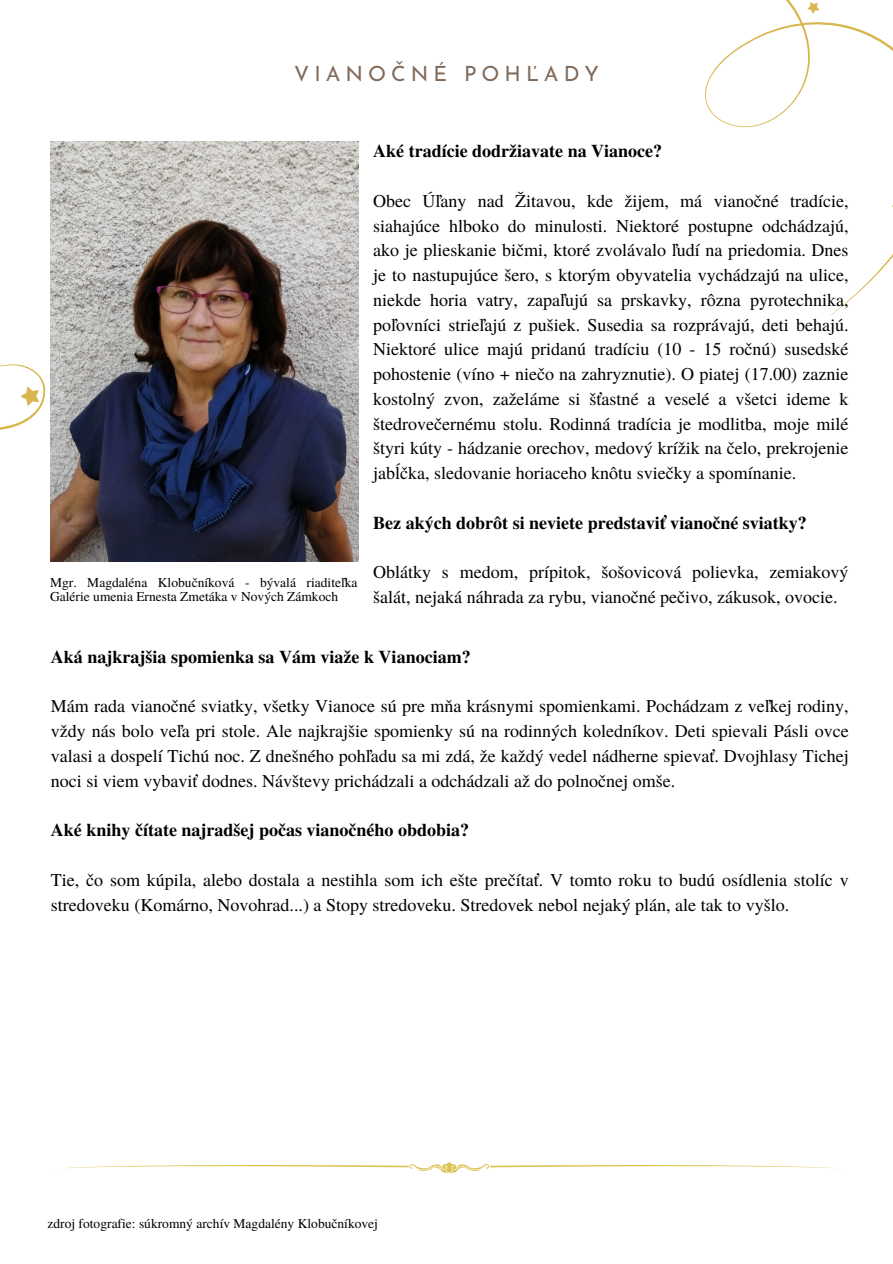
<style>
.page{position:relative;width:893px;height:1264px;background:#fff}
.page>*{position:absolute;margin:0;border:0;box-sizing:border-box;transform-origin:0 0}
.t1{font:21px "Josefin Sans";letter-spacing:.24em;color:#806a5a}
.t2{font:18px/24.8px "Te X Gyre Termes";color:#000;text-align:justify}
.t3{font:700 18px "Te X Gyre Termes";color:#000}
.t4{font:13.5px/14.7px "Te X Gyre Termes";color:#000}
</style>
<div class="page">
<svg style="left:705px;top:0;width:187px;height:315px"></svg>
<svg style="left:891px;top:201px;width:1px;height:15px"></svg>
<svg style="left:807px;top:2px;width:12px;height:12px"></svg>
<img style="left:51px;top:142px;width:307px;height:419px">
<svg style="left:0;top:364px;width:46px;height:66px"></svg>
<svg style="left:51px;top:1162px;width:796px;height:11px"></svg>
<h2 class="t1" style="left:294px;top:66px;width:306px">VIANOČNÉ POHĽADY</h2>
<h3 class="t4" style="left:50px;top:574px;width:309px">Mgr. Magdaléna Klobučníková - bývalá riaditeľka<br>Galérie umenia Ernesta Zmetáka v Nových Zámkoch</h3>
<p class="t3" style="left:373px;top:137px;width:290px">Aké tradície dodržiavate na Vianoce?</p>
<h1 class="t2" style="left:373px;top:187px;width:477px">Obec Úľany nad Žitavou, kde žijem, má vianočné tradície, siahajúce hlboko do minulosti. Niektoré postupne odchádzajú, ako je plieskanie bičmi, ktoré zvolávalo ľudí na priedomia. Dnes je to nastupujúce šero, s ktorým obyvatelia vychádzajú na ulice, niekde horia vatry, zapaľujú sa prskavky, rôzna pyrotechnika, poľovníci strieľajú z pušiek. Susedia sa rozprávajú, deti behajú.<br>Niektoré ulice majú pridanú tradíciu (10 - 15 ročnú) susedské pohostenie (víno + niečo na zahryznutie). O piatej (17.00) zaznie kostolný zvon, zaželáme si šťastné a veselé a všetci ideme k štedrovečernému stolu. Rodinná tradícia je modlitba, moje milé štyri kúty - hádzanie orechov, medový krížik na čelo, prekrojenie jabĺčka, sledovanie horiaceho knôtu sviečky a spomínanie.</h1>
<h2 class="t3" style="left:373px;top:508px;width:435px">Bez akých dobrôt si neviete predstaviť vianočné sviatky?</h2>
<h3 class="t2" style="left:373px;top:559px;width:477px">Oblátky s medom, prípitok, šošovicová polievka, zemiakový šalát, nejaká náhrada za rybu, vianočné pečivo, zákusok, ovocie.</h3>
<p class="t3" style="left:51px;top:642px;width:421px">Aká najkrajšia spomienka sa Vám viaže k Vianociam?</p>
<h2 class="t2" style="left:51px;top:693px;width:799px">Mám rada vianočné sviatky, všetky Vianoce sú pre mňa krásnymi spomienkami. Pochádzam z veľkej rodiny, vždy nás bolo veľa pri stole. Ale najkrajšie spomienky sú na rodinných koledníkov. Deti spievali Pásli ovce valasi a dospelí Tichú noc. Z dnešného pohľadu sa mi zdá, že každý vedel nádherne spievať. Dvojhlasy Tichej noci si viem vybaviť dodnes. Návštevy prichádzali a odchádzali až do polnočnej omše.</h2>
<h3 class="t3" style="left:51px;top:816px;width:420px">Aké knihy čítate najradšej počas vianočného obdobia?</h3>
<h2 class="t2" style="left:51px;top:866px;width:799px">Tie, čo som kúpila, alebo dostala a nestihla som ich ešte prečítať. V tomto roku to budú osídlenia stolíc v stredoveku (Komárno, Novohrad...) a Stopy stredoveku. Stredovek nebol nejaký plán, ale tak to vyšlo.</h2>
<p class="t4" style="left:47px;top:1215px;width:332px">zdroj fotografie: súkromný archív Magdalény Klobučníkovej</p>
</div>
